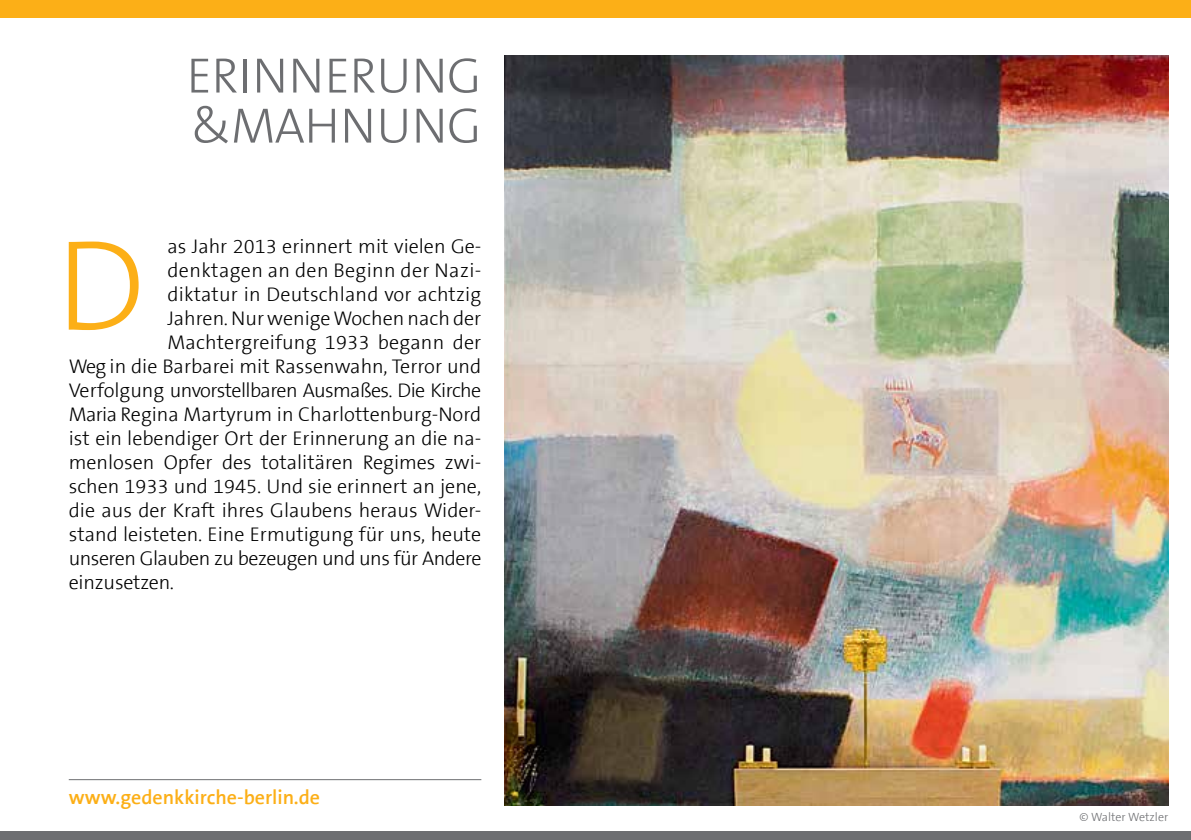
<style>
.page{position:relative;width:1191px;height:840px;background:#fff}
.page>*{position:absolute;margin:0;border:0;box-sizing:border-box;transform-origin:0 0}
.t1{font:300 129.8px "The Sans Basic";color:#fcaf17}
.t2{font:300 50px/50px "The Sans Basic";letter-spacing:.005em;color:#6d6e71}
.t3{font:300 20px "The Sans Basic";color:#000}
.t4{font:300 20px "The Sans Basic";letter-spacing:-.03em;color:#000}
.t5{font:300 20px "The Sans Basic";letter-spacing:-.025em;color:#000}
.t6{font:300 20px "The Sans Basic";letter-spacing:.02em;color:#000}
.t7{font:300 20px "The Sans Basic";color:#fcaf17}
.t8{font:300 12px "The Sans Basic";color:#6d6e71}
</style>
<div class="page">
<div style="left:0;top:831px;width:595px;height:8px;background:#6d6e71"></div>
<div style="left:0;top:0;width:595px;height:17px;background:#fcaf17"></div>
<div style="left:595px;top:831px;width:596px;height:8px;background:#6d6e71"></div>
<div style="left:595px;top:0;width:596px;height:17px;background:#fcaf17"></div>
<hr style="left:69px;top:778px;width:412px;height:1px;background:#6d6e71">
<img style="left:504px;top:55px;width:664px;height:750px">
<h2 class="t2" style="left:187px;top:51px;width:289px">Eri nnerung &amp;Mah nung</h2>
<h1 class="t1" style="left:56px;top:202px;width:91px">D</h1>
<p class="t3" style="left:167px;top:233px;width:315px">as Jahr 2013 erinnert mit vielen Ge-</p>
<p class="t6" style="left:167px;top:257px;width:315px">denktagen an den Beginn der Nazi-</p>
<p class="t3" style="left:167px;top:281px;width:315px">diktatur in Deutschland vor achtzig</p>
<p class="t3" style="left:167px;top:305px;width:315px">Jahren. N ur wenige Wochen nach der</p>
<p class="t3" style="left:167px;top:329px;width:315px">Machtergreifung 1933 begann der</p>
<p class="t3" style="left:69px;top:353px;width:414px">Weg in die Barbarei mit Rassenwahn, Terror und</p>
<p class="t4" style="left:69px;top:377px;width:414px">Verfolgung unvorstellbaren Ausmaßes. Die Kirche</p>
<p class="t3" style="left:69px;top:401px;width:414px">Maria Regina Martyrum in Charlottenburg-Nord</p>
<p class="t3" style="left:69px;top:425px;width:414px">ist ein lebendiger Ort der E rinnerung an die na-</p>
<p class="t3" style="left:69px;top:449px;width:414px">menlosen Opfer des totalitären Regimes zwi-</p>
<p class="t3" style="left:69px;top:473px;width:414px">schen 1933 und 1945. U nd sie erinnert an jene,</p>
<p class="t3" style="left:69px;top:497px;width:414px">die aus der Kraft ihres Glaubens heraus Wider-</p>
<p class="t3" style="left:69px;top:521px;width:414px">stand leisteten. Eine E rmutigung für uns, heute</p>
<p class="t5" style="left:69px;top:545px;width:414px">unseren Glauben zu bezeugen und uns für Andere</p>
<p class="t3" style="left:69px;top:569px;width:107px">einzusetzen.</p>
<p class="t7" style="left:69px;top:784px;width:253px">www.gedenkkirche-berlin.de</p>
<p class="t8" style="left:1079px;top:808px;width:90px">© Walter Wetzler</p>
</div>
